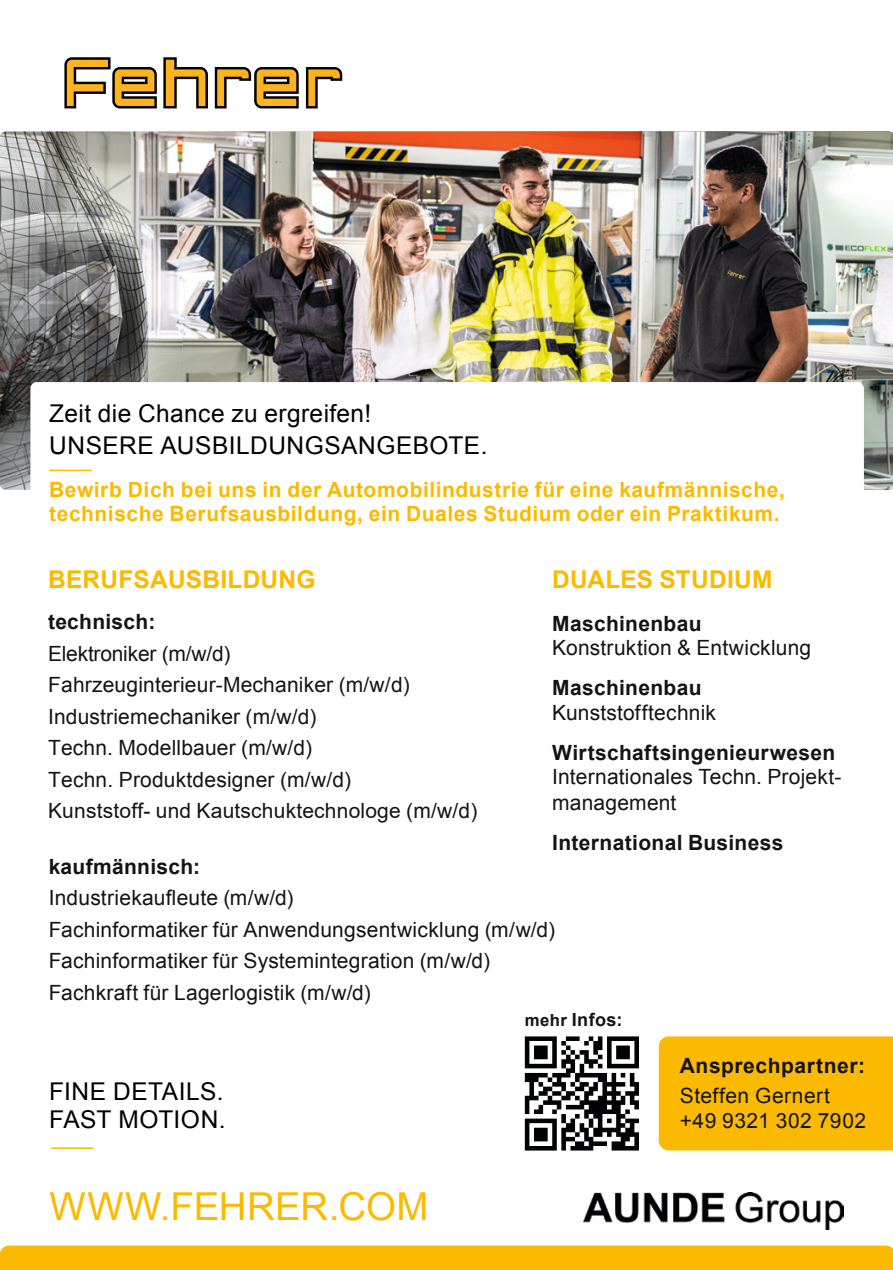
<style>
.page{position:relative;width:893px;height:1270px;background:#fff}
.page>*{position:absolute;margin:0;border:0;box-sizing:border-box;transform-origin:0 0}
.t1{font:38.5px "Arial";letter-spacing:.005em;color:#fbba00}
.t2{font:24.5px/31.5px "Arial";letter-spacing:.015em;color:#000}
.t3{font:700 24.5px "Arial";letter-spacing:.01em;color:#fbba00}
.t4{font:21px/31.5px "Arial";letter-spacing:.01em;color:#131413}
.t5{font:700 21px/24.5px "Arial";letter-spacing:.025em;color:#fbba00}
.t6{font:700 21px "Arial";letter-spacing:.015em;color:#131413}
.t7{font:700 18.2px "Arial";letter-spacing:.025em;color:#131413}
.s1{font-size:16.8px}
</style>
<div class="page">
<img style="left:0;top:131px;width:893px;height:359px">
<img style="left:154px;top:169px;width:31px;height:185px">
<img style="left:154px;top:353px;width:28px;height:29px">
<img style="left:129px;top:131px;width:25px;height:38px">
<svg style="left:306px;top:67px;width:36px;height:41px"></svg>
<svg style="left:163px;top:57px;width:45px;height:51px"></svg>
<svg style="left:215px;top:67px;width:84px;height:41px"></svg>
<svg style="left:64px;top:57px;width:93px;height:51px"></svg>
<div style="left:30px;top:382px;width:834px;height:178px;background:#fff;border-radius:6px"></div>
<hr style="left:49px;top:470px;width:43px;height:1px;background:#fbba00">
<hr style="left:51px;top:1147px;width:43px;height:2px;background:#fbba00">
<div style="left:0;top:1245px;width:893px;height:25px;background:#fbba00"></div>
<div style="left:659px;top:1036px;width:234px;height:114px;background:#fbba00"></div>
<img style="left:583px;top:1192px;width:260px;height:38px">
<svg style="left:525px;top:1036px;width:114px;height:114px"></svg>
<p class="t2" style="left:49px;top:398px;width:440px">Zeit die Chance zu ergreifen!<br>UNSERE AUSBILDUNGSANGEBOTE.</p>
<p class="t5" style="left:49px;top:478px;width:737px">Bewirb Dich bei uns in der Automobilindustrie für eine kaufmännische, technische Berufsausbildung, ein Duales Studium oder ein Praktikum.</p>
<p class="t3" style="left:552px;top:563px;width:222px">DUALES STUDIUM</p>
<p class="t6" style="left:552px;top:609px;width:151px">Maschinenbau</p>
<p class="t4" style="left:552px;top:632px;width:261px">Konstruktion &amp; Entwicklung</p>
<p class="t6" style="left:552px;top:674px;width:151px">Maschinenbau</p>
<p class="t4" style="left:552px;top:697px;width:165px">Kunststofftechnik</p>
<p class="t6" style="left:552px;top:738px;width:285px">Wirtschaftsingenieurwesen</p>
<p class="t4" style="left:552px;top:764px;width:291px;line-height:25.9px">Internationales Techn. Projekt&shy;management</p>
<p class="t6" style="left:552px;top:829px;width:233px">International Business</p>
<p class="t3" style="left:48px;top:564px;width:269px">BERUFSAUSBILDUNG</p>
<p class="t6" style="left:48px;top:608px;width:109px">technisch:</p>
<p class="t4" style="left:48px;top:638px;width:431px">Elektroniker (m/w/d)<br>Fahrzeuginterieur-Mechaniker (m/w/d)<br>Industriemechaniker (m/w/d)<br>Techn. Modellbauer (m/w/d)<br>Techn. Produktdesigner (m/w/d)<br>Kunststoff- und Kautschuktechnologe (m/w/d)</p>
<p class="t6" style="left:49px;top:853px;width:153px">kaufmännisch:</p>
<p class="t4" style="left:49px;top:882px;width:508px">Industriekaufleute (m/w/d)<br>Fachinformatiker für Anwendungsentwicklung (m/w/d)<br>Fachinformatiker für Systemintegration (m/w/d)<br>Fachkraft für Lagerlogistik (m/w/d)</p>
<p class="t2" style="left:49px;top:1078px;width:178px;line-height:28px">FINE DETAILS.<br>FAST MOTION.</p>
<h1 class="t1" style="left:50px;top:1182px;width:380px">WWW.FEHRER.COM</h1>
<p class="t7" style="left:525px;top:1007px;width:99px"><span class="s1">mehr</span> Infos:</p>
<p class="t6" style="left:680px;top:1051px;width:187px">Ansprechpartner:</p>
<p class="t4" style="left:680px;top:1084px;width:188px;line-height:24.5px">Steffen Gernert +49 9321 302 7902</p>
</div>
